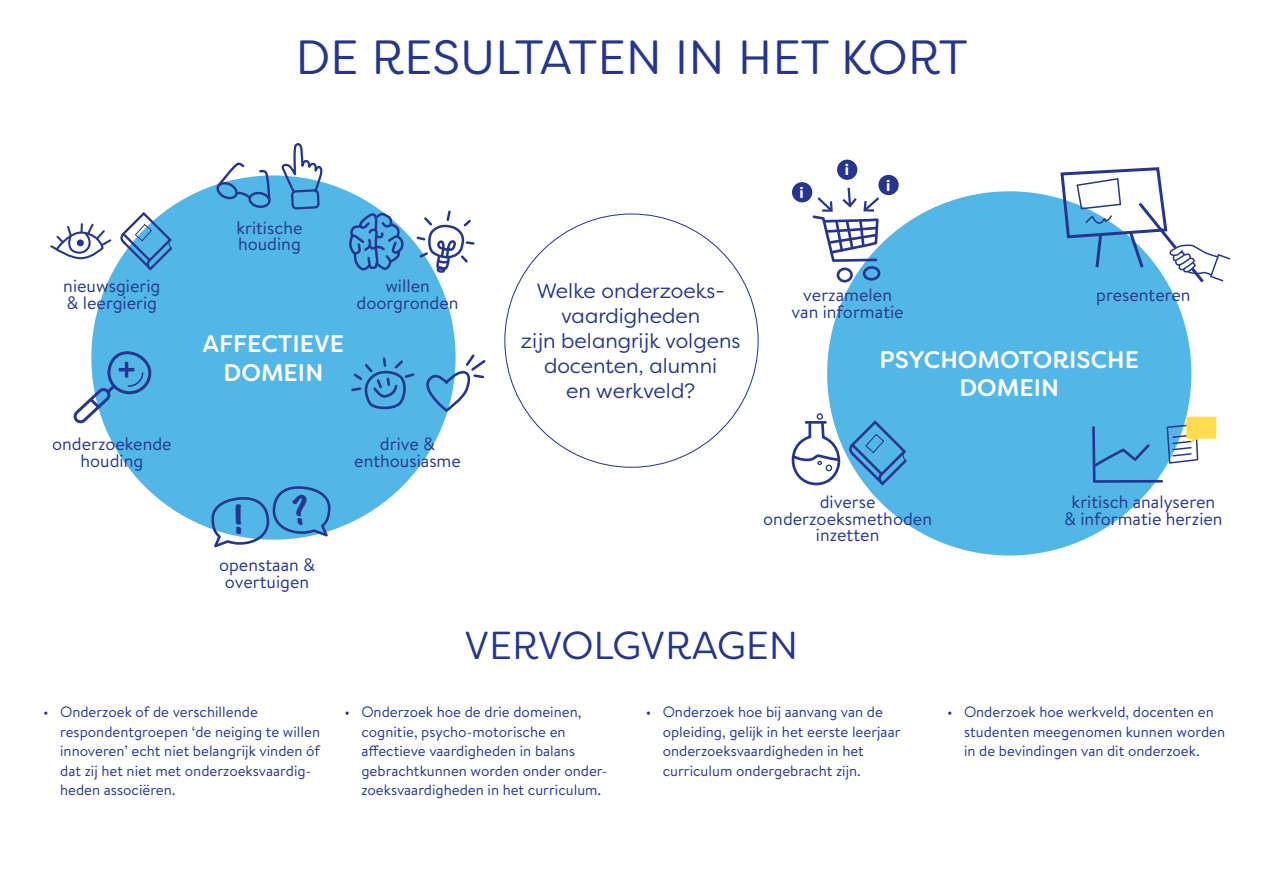
<style>
.page{position:relative;width:1263px;height:893px;background:#fff}
.page>*{position:absolute;margin:0;border:0;box-sizing:border-box;transform-origin:0 0}
.t1{font:48px "Filson Soft";color:#26358f}
.t2{font:39px "Filson Soft";color:#26358f}
.t3{font:100 36px "Marker Felt";color:#26358f}
.t4{font:500 24px "Filson Soft";color:#fff}
.t5{font:20.7px/24.9px "Filson Soft";color:#26358f;text-align:center}
.t6{font:18px "Brandon Text";color:#26358f}
.t7{font:700 15.15px "Filson Soft";color:#fff}
.t8{font:15px/19.5px "Brandon Text";color:#26358f}
</style>
<div class="page">
<div style="left:91px;top:175px;width:365px;height:365px;background:#52b6e7;border-radius:50%"></div>
<div style="left:827px;top:191px;width:364px;height:364px;background:#52b6e7;border-radius:50%"></div>
<svg style="left:791px;top:421px;width:50px;height:65px"></svg>
<div style="left:817px;top:413px;width:6px;height:7px;border:1px solid #26358f;border-radius:50%"></div>
<svg style="left:847px;top:420px;width:60px;height:67px"></svg>
<svg style="left:73px;top:350px;width:79px;height:77px"></svg>
<svg style="left:213px;top:162px;width:59px;height:46px"></svg>
<svg style="left:279px;top:143px;width:46px;height:66px"></svg>
<svg style="left:1059px;top:167px;width:172px;height:119px"></svg>
<svg style="left:119px;top:210px;width:53px;height:61px"></svg>
<svg style="left:50px;top:223px;width:62px;height:37px"></svg>
<svg style="left:210px;top:486px;width:122px;height:62px"></svg>
<svg style="left:351px;top:352px;width:135px;height:61px"></svg>
<div style="left:836px;top:267px;width:17px;height:16px;border:3px solid #26358f;border-radius:50%"></div>
<div style="left:863px;top:266px;width:17px;height:15px;border:3px solid #26358f;border-radius:50%"></div>
<div style="left:792px;top:182px;width:20px;height:20px;background:#26358f;border-radius:50%"></div>
<div style="left:837px;top:160px;width:20px;height:20px;background:#26358f;border-radius:50%"></div>
<div style="left:878px;top:175px;width:21px;height:20px;background:#26358f;border-radius:50%"></div>
<svg style="left:811px;top:185px;width:70px;height:78px"></svg>
<svg style="left:1092px;top:417px;width:124px;height:67px"></svg>
<svg style="left:349px;top:210px;width:56px;height:61px"></svg>
<svg style="left:415px;top:210px;width:60px;height:65px"></svg>
<p class="t1" style="left:295px;top:26px;width:673px">DE RESULTATEN IN HET KORT</p>
<p class="t6" style="left:63px;top:274px;width:99px">nieuwsgierig</p>
<p class="t6" style="left:67px;top:290px;width:92px">&amp; leergierig</p>
<p class="t6" style="left:52px;top:432px;width:121px">onderzoekende</p>
<p class="t6" style="left:80px;top:448px;width:64px">houding</p>
<p class="t6" style="left:236px;top:215px;width:68px">kritische</p>
<p class="t6" style="left:238px;top:232px;width:64px">houding</p>
<p class="t4" style="left:203px;top:328px;width:143px">AFFECTIEVE</p>
<p class="t4" style="left:224px;top:357px;width:101px">DOMEIN</p>
<p class="t6" style="left:385px;top:274px;width:46px">willen</p>
<p class="t6" style="left:357px;top:290px;width:103px">doorgronden</p>
<p class="t5" style="left:536px;top:279px;width:190px">Welke onderzoeks&shy;vaardigheden</p>
<p class="t5" style="left:521px;top:328px;width:221px">zijn belangrijk volgens</p>
<p class="t5" style="left:544px;top:353px;width:175px">docenten, alumni</p>
<p class="t5" style="left:566px;top:378px;width:131px">en werkveld?</p>
<p class="t7" style="left:800px;top:183px;width:6px">i</p>
<p class="t7" style="left:845px;top:160px;width:6px">i</p>
<p class="t7" style="left:886px;top:175px;width:6px">i</p>
<p class="t6" style="left:803px;top:283px;width:90px">verzamelen</p>
<p class="t6" style="left:791px;top:299px;width:114px">van informatie</p>
<p class="t6" style="left:1096px;top:283px;width:96px">presenteren</p>
<p class="t4" style="left:879px;top:344px;width:261px">PSYCHOMOTORISCHE</p>
<p class="t4" style="left:959px;top:373px;width:101px">DOMEIN</p>
<p class="t3" style="left:235px;top:491px;width:9px">!</p>
<p class="t3" style="left:292px;top:482px;width:16px">?</p>
<p class="t6" style="left:219px;top:553px;width:98px">openstaan &amp;</p>
<p class="t6" style="left:225px;top:569px;width:86px">overtuigen</p>
<p class="t6" style="left:380px;top:432px;width:57px">drive &amp;</p>
<p class="t6" style="left:354px;top:448px;width:108px">enthousiasme</p>
<p class="t6" style="left:820px;top:490px;width:57px">diverse</p>
<p class="t6" style="left:763px;top:506px;width:170px">onderzoeksmethoden</p>
<p class="t6" style="left:816px;top:523px;width:65px">inzetten</p>
<p class="t2" style="left:465px;top:620px;width:335px">VERVOLGVRAGEN</p>
<p class="t6" style="left:1072px;top:490px;width:145px">kritisch analyseren</p>
<p class="t6" style="left:1064px;top:506px;width:160px">&amp; informatie herzien</p>
<p class="t8" style="left:60px;top:702px;width:261px;text-indent:-17px">• Onderzoek of de verschillende respondentgroepen ‘de neiging te willen innoveren’ echt niet belangrijk vinden óf dat zij het niet met onderzoeksvaardig&shy;heden associëren.</p>
<p class="t8" style="left:361px;top:702px;width:248px;text-indent:-17px">• Onderzoek hoe de drie domeinen, cognitie, psycho-motorische en affectieve vaardigheden in balans gebrachtkunnen worden onder onder&shy;zoeksvaardigheden in het curriculum.</p>
<p class="t8" style="left:663px;top:702px;width:239px;text-indent:-17px">• Onderzoek hoe bij aanvang van de opleiding, gelijk in het eerste leerjaar onderzoeksvaardigheden in het curriculum ondergebracht zijn.</p>
<p class="t8" style="left:964px;top:702px;width:263px;text-indent:-17px">• Onderzoek hoe werkveld, docenten en studenten meegenomen kunnen worden in de bevindingen van dit onderzoek.</p>
</div>
